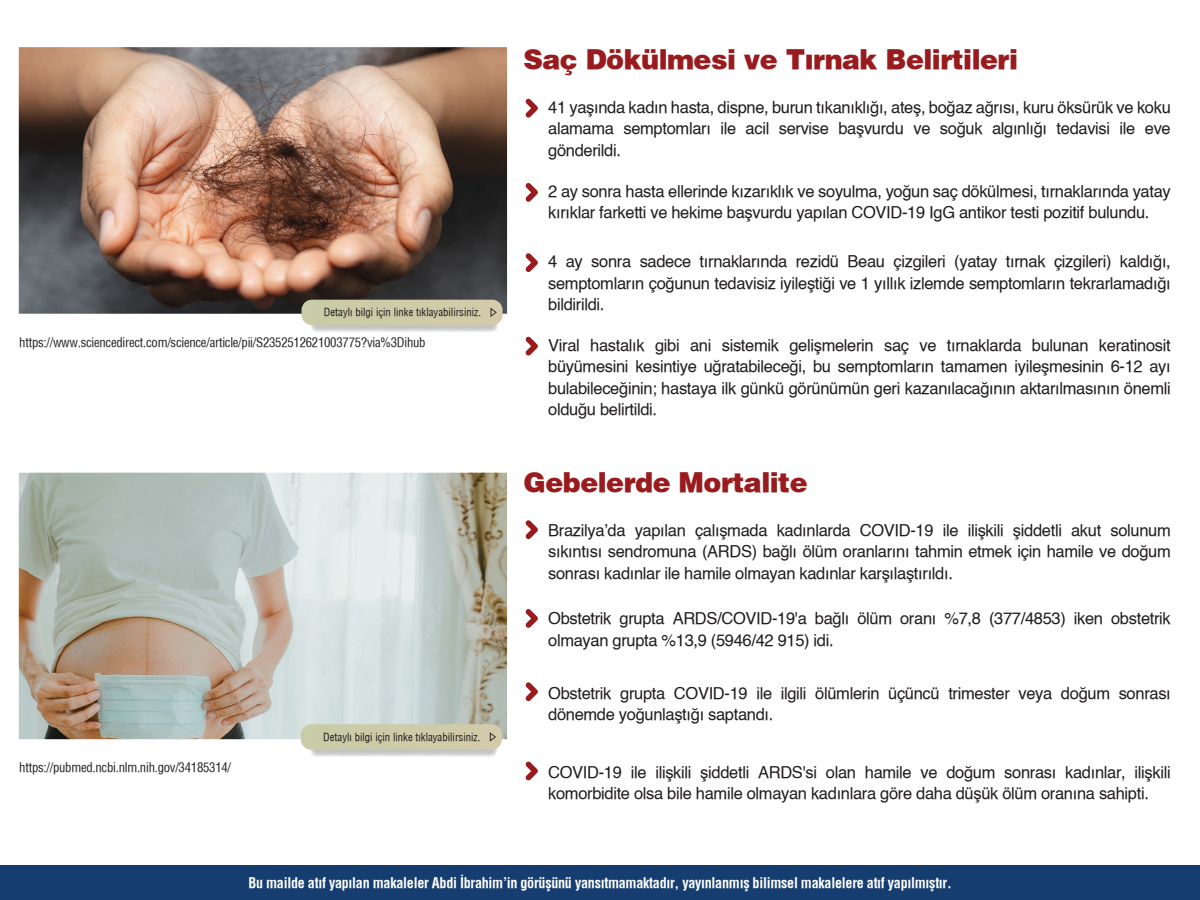
<style>
.page{position:relative;width:1200px;height:900px;background:#fff}
.page>*{position:absolute;margin:0;border:0;box-sizing:border-box;transform-origin:0 0}
.t1{font:27px "Helvetica X Black";letter-spacing:-.02em;color:#991b1e}
.t2{font:16.5px/21.5px "Helvetica X Book";letter-spacing:-.02em;color:#211d1e;text-align:justify}
.t3{font:14.25px "Helvetica Condensed X Bold";letter-spacing:-.02em;color:#fff}
.t4{font:12.75px "Helvetica T Condenced";letter-spacing:-.02em;color:#211d1e}
.t5{font:10.8px "Helvetica Condensed X Book";color:#211d1e}
</style>
<div class="page">
<div style="left:0;top:866px;width:1200px;height:34px;background:#163d70"></div>
<img style="left:19px;top:47px;width:488px;height:267px">
<img style="left:311px;top:325px;width:187px;height:7px">
<div style="left:302px;top:300px;width:201px;height:25px;background:#cecba9"></div>
<svg style="left:525px;top:520px;width:13px;height:19px"></svg>
<svg style="left:525px;top:609px;width:13px;height:19px"></svg>
<svg style="left:525px;top:682px;width:13px;height:19px"></svg>
<svg style="left:525px;top:762px;width:13px;height:19px"></svg>
<svg style="left:525px;top:99px;width:13px;height:19px"></svg>
<svg style="left:525px;top:183px;width:13px;height:19px"></svg>
<svg style="left:525px;top:253px;width:13px;height:19px"></svg>
<svg style="left:525px;top:337px;width:13px;height:19px"></svg>
<img style="left:19px;top:473px;width:488px;height:266px">
<img style="left:310px;top:750px;width:187px;height:7px">
<div style="left:301px;top:724px;width:201px;height:26px;background:#cdcba9"></div>
<p class="t5" style="left:324px;top:305px;width:159px">Detaylı bilgi için linke tıklayabilirsiniz.</p>
<p class="t4" style="left:19px;top:335px;width:408px">https://www.sciencedirect.com/science/article/pii/S2352512621003775?via%3Dihub</p>
<p class="t4" style="left:19px;top:759px;width:213px">https://pubmed.ncbi.nlm.nih.gov/34185314/</p>
<p class="t5" style="left:323px;top:730px;width:159px">Detaylı bilgi için linke tıklayabilirsiniz.</p>
<h1 class="t1" style="left:524px;top:42px;width:496px">Saç Dökülmesi ve Tırnak Belirtileri</h1>
<p class="t2" style="left:548px;top:97px;width:624px">41 yaşında kadın hasta, dispne, burun tıkanıklığı, ateş, boğaz ağrısı, kuru öksürük ve koku alamama semptomları ile acil servise başvurdu ve soğuk algınlığı tedavisi ile eve gönderildi.</p>
<p class="t2" style="left:548px;top:181px;width:624px">2 ay sonra hasta ellerinde kızarıklık ve soyulma, yoğun saç dökülmesi, tırnaklarında yatay kırıklar farketti ve hekime başvurdu yapılan COVID-19 IgG antikor testi pozitif bulundu.</p>
<p class="t2" style="left:548px;top:252px;width:624px">4 ay sonra sadece tırnaklarında rezidü Beau çizgileri (yatay tırnak çizgileri) kaldığı, semptomların çoğunun tedavisiz iyileştiği ve 1 yıllık izlemde semptomların tekrarlamadığı bildirildi.</p>
<p class="t2" style="left:548px;top:335px;width:624px">Viral hastalık gibi ani sistemik gelişmelerin saç ve tırnaklarda bulunan keratinosit büyümesini kesintiye uğratabileceği, bu semptomların tamamen iyileşmesinin 6-12 ayı bulabileceğinin; hastaya ilk günkü görünümün geri kazanılacağının aktarılmasının önemli olduğu belirtildi.</p>
<h1 class="t1" style="left:524px;top:465px;width:286px">Gebelerde Mortalite</h1>
<p class="t2" style="left:548px;top:520px;width:624px">Brazilya’da yapılan çalışmada kadınlarda COVID-19 ile ilişkili şiddetli akut solunum sıkıntısı sendromuna (ARDS) bağlı ölüm oranlarını tahmin etmek için hamile ve doğum sonrası kadınlar ile hamile olmayan kadınlar karşılaştırıldı.</p>
<p class="t2" style="left:548px;top:609px;width:624px">Obstetrik grupta ARDS/COVID-19'a bağlı ölüm oranı %7,8 (377/4853) iken obstetrik olmayan grupta %13,9 (5946/42 915) idi.</p>
<p class="t2" style="left:548px;top:683px;width:624px">Obstetrik grupta COVID-19 ile ilgili ölümlerin üçüncü trimester veya doğum sonrası dönemde yoğunlaştığı saptandı.</p>
<p class="t2" style="left:548px;top:762px;width:624px">COVID-19 ile ilişkili şiddetli ARDS'si olan hamile ve doğum sonrası kadınlar, ilişkili komorbidite olsa bile hamile olmayan kadınlara göre daha düşük ölüm oranına sahipti.</p>
<p class="t3" style="left:248px;top:874px;width:705px">Bu mailde atıf yapılan makaleler Abdi İbrahim’in görüşünü yansıtmamaktadır, yayınlanmış bilimsel makalelere atıf yapılmıştır.</p>
</div>
